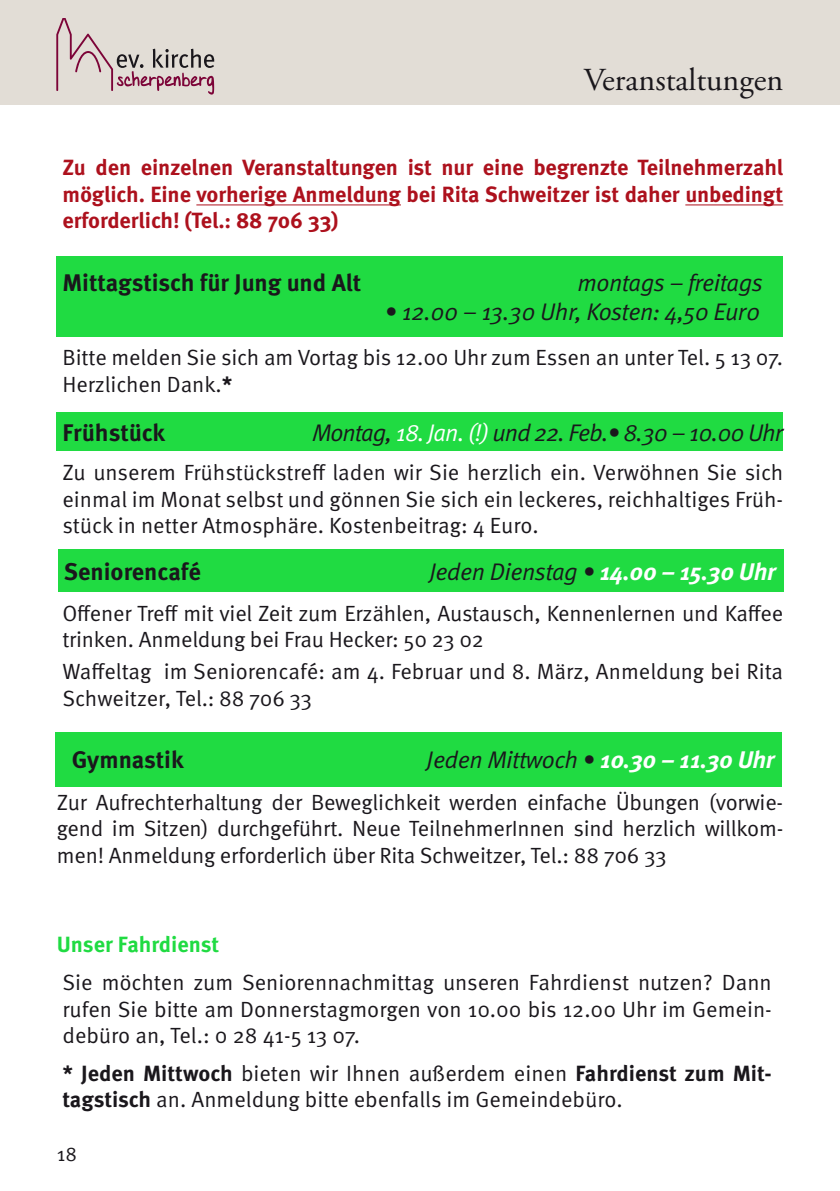
<style>
.page{position:relative;width:840px;height:1191px;background:#fff}
.page>*{position:absolute;margin:0;border:0;box-sizing:border-box;transform-origin:0 0}
.t1{font:32px "Adobe Garamond Pro";color:#1a171c}
.t2{font:italic 24px "Meta Pro";letter-spacing:-.025em;color:#1a171c}
.t3{font:700 24px "Meta Pro";color:#1a171c}
.t4{font:italic 24px "Meta Pro";letter-spacing:-.045em;color:#1a171c}
.t5{font:22px/26.4px "Meta Pro";letter-spacing:-.005em;color:#1a171c}
.t6{font:700 22px/26.4px "Meta Pro";letter-spacing:-.005em;color:#ad111d;text-align:justify}
.t7{font:700 22px "Meta Pro";color:#20db42}
.t8{font:20px "Meta Pro";color:#1a171c}
.s1{font-weight:700}
.s2{color:#fff}
.s3{font-weight:700;color:#fff}
</style>
<div class="page">
<div style="left:0;top:0;width:839px;height:104px;background:#e2ddd6"></div>
<svg style="left:56px;top:18px;width:158px;height:77px"></svg>
<div style="left:55px;top:731px;width:726px;height:55px;background:#20db42"></div>
<div style="left:58px;top:549px;width:724px;height:43px;background:#20db42"></div>
<div style="left:57px;top:412px;width:725px;height:39px;background:#20db42"></div>
<div style="left:57px;top:257px;width:725px;height:80px;background:#20db42"></div>
<hr style="left:196px;top:205px;width:204px;height:1px;background:#ad111d">
<hr style="left:685px;top:205px;width:97px;height:1px;background:#ad111d">
<h1 class="t1" style="left:583px;top:60px;width:201px">Veranstaltungen</h1>
<p class="t6" style="left:62px;top:155px;width:721px">Zu den einzelnen Veranstaltungen ist nur eine begrenzte Teilnehmerzahl möglich. Eine vorherige Anmeldung bei Rita Schweitzer ist daher unbedingt erforderlich! (Tel.: 88 706 33)</p>
<p class="t3" style="left:62px;top:268px;width:300px">Mittagstisch für Jung und Alt</p>
<p class="t2" style="left:577px;top:268px;width:187px">montags – freitags</p>
<p class="t2" style="left:384px;top:297px;width:377px">• 12.00 – 13.30 Uhr, Kosten: 4,50 Eur0</p>
<p class="t5" style="left:62px;top:345px;width:721px">Bitte melden Sie sich am Vortag bis 12.00 Uhr zum Essen an unter Tel. 5 13 07.<br>Herzlichen Dank.<span class="s1">*</span></p>
<p class="t3" style="left:62px;top:417px;width:104px">Frühstück</p>
<p class="t4" style="left:312px;top:417px;width:472px">Montag, <span class="s2">18. Jan. (!)</span> und 22. Feb.• 8.30 – 10.00 Uhr</p>
<p class="t5" style="left:62px;top:460px;width:722px;text-align:justify">Zu unserem Frühstückstreff laden wir Sie herzlich ein. Verwöhnen Sie sich einmal im Monat selbst und gönnen Sie sich ein leckeres, reichhaltiges Früh&shy;stück in netter Atmosphäre. Kostenbeitrag: 4 Euro.</p>
<p class="t3" style="left:64px;top:556px;width:138px">Seniorencafé</p>
<p class="t2" style="left:429px;top:556px;width:348px">Jeden Dienstag • <span class="s3">14.00 – 15.30 Uhr</span></p>
<p class="t5" style="left:62px;top:600px;width:721px">Offener Treff mit viel Zeit zum Erzählen, Austausch, Kennenlernen und Kaffee trinken. Anmeldung bei Frau Hecker: 50 23 02</p>
<p class="t5" style="left:62px;top:659px;width:721px">Waffeltag im Seniorencafé: am 4. Februar und 8. März, Anmeldung bei Rita<br>Schweitzer, Tel.: 88 706 33</p>
<p class="t3" style="left:72px;top:744px;width:113px">Gymnastik</p>
<p class="t2" style="left:426px;top:744px;width:349px">Jeden Mittwoch • <span class="s3">10.30 – 11.30 Uhr</span></p>
<p class="t5" style="left:57px;top:790px;width:727px;text-align:justify">Zur Aufrechterhaltung der Beweglichkeit werden einfache Übungen (vorwie&shy;gend im Sitzen) durchgeführt. Neue TeilnehmerInnen sind herzlich willkom&shy;men! Anmeldung erforderlich über Rita Schweitzer, Tel.: 88 706 33</p>
<p class="t7" style="left:57px;top:930px;width:164px">Unser Fahrdienst</p>
<p class="t5" style="left:62px;top:970px;width:710px;text-align:justify">Sie möchten zum Seniorennachmittag unseren Fahrdienst nutzen? Dann rufen Sie bitte am Donnerstagmorgen von 10.00 bis 12.00 Uhr im Gemein&shy;debüro an, Tel.: 0 28 41-5 13 07.</p>
<p class="t5" style="left:62px;top:1060px;width:710px"><span class="s1">* Jeden Mittwoch</span> bieten wir Ihnen außerdem einen <span class="s1">Fahrdienst zum Mit&shy;tagstisch</span> an. Anmeldung bitte ebenfalls im Gemeindebüro.</p>
<p class="t8" style="left:57px;top:1141px;width:22px">18</p>
</div>
